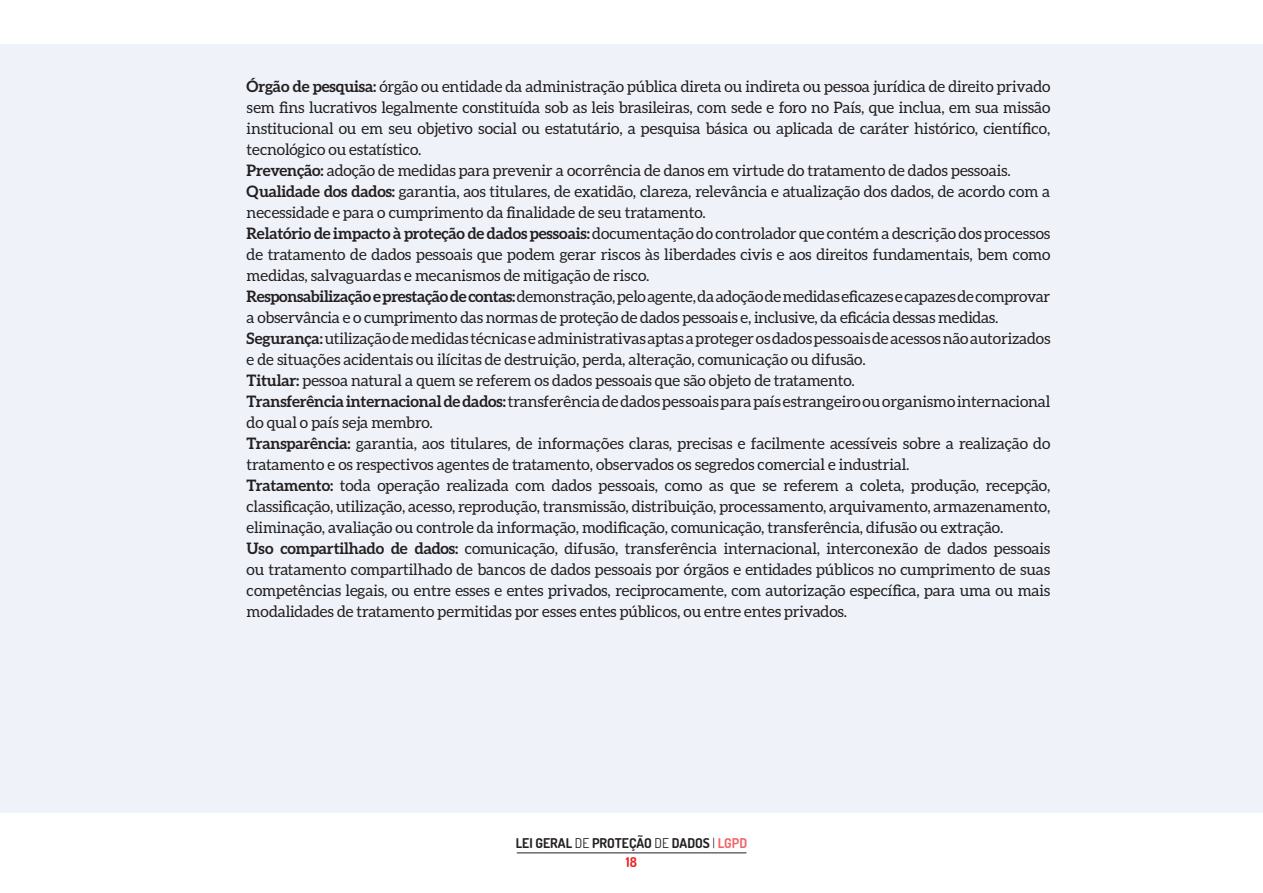
<style>
.page{position:relative;width:1263px;height:893px;background:#fff}
.page>*{position:absolute;margin:0;border:0;box-sizing:border-box;transform-origin:0 0}
._01__Texto___PRINCIP{font:15.75px/21px "Aleo";letter-spacing:-.01em;color:#231f20}
.t1{font:700 13.5px "Dosis";color:#231f20}
.t2{font:700 13.5px "Dosis";color:#ee1d23}
.s1{font-weight:700}
.s2{font-weight:400}
.s3{font-weight:300}
.s4{color:#f1666a}
</style>
<div class="page">
<hr style="left:517px;top:853px;width:229px;height:1px;background:#231f20">
<div style="left:0;top:44px;width:1263px;height:768px;background:#eff2f9"></div>
<p class="_01__Texto___PRINCIP" style="left:247px;top:76px;width:805px;text-align:justify"><span class="s1">Órgão de pesquisa:</span> órgão ou entidade da administração pública direta ou indireta ou pessoa jurídica de direito privado sem fins lucrativos legalmente constituída sob as leis brasileiras, com sede e foro no País, que inclua, em sua missão institucional ou em seu objetivo social ou estatutário, a pesquisa básica ou aplicada de caráter histórico, científico, tecnológico ou estatístico.</p>
<p class="_01__Texto___PRINCIP" style="left:247px;top:160px;width:765px"><span class="s1">Prevenção:</span> adoção de medidas para prevenir a ocorrência de danos em virtude do tratamento de dados pessoais.</p>
<p class="_01__Texto___PRINCIP" style="left:247px;top:181px;width:805px"><span class="s1">Qualidade dos dados:</span> garantia, aos titulares, de exatidão, clareza, relevância e atualização dos dados, de acordo com a necessidade e para o cumprimento da finalidade de seu tratamento.</p>
<p class="_01__Texto___PRINCIP" style="left:247px;top:223px;width:805px;text-align:justify"><span class="s1">Relatório de impacto à proteção de dados pessoais:</span> documentação do controlador que contém a descrição dos processos de tratamento de dados pessoais que podem gerar riscos às liberdades civis e aos direitos fundamentais, bem como medidas, salvaguardas e mecanismos de mitigação de risco.</p>
<p class="_01__Texto___PRINCIP" style="left:247px;top:286px;width:805px"><span class="s1">Responsabilização e prestação de contas:</span> demonstração, pelo agente, da adoção de medidas eficazes e capazes de comprovar a observância e o cumprimento das normas de proteção de dados pessoais e, inclusive, da eficácia dessas medidas.</p>
<p class="_01__Texto___PRINCIP" style="left:247px;top:328px;width:805px"><span class="s1">Segurança:</span> utilização de medidas técnicas e administrativas aptas a proteger os dados pessoais de acessos não autorizados e de situações acidentais ou ilícitas de destruição, perda, alteração, comunicação ou difusão.</p>
<p class="_01__Texto___PRINCIP" style="left:247px;top:370px;width:610px"><span class="s1">Titular:</span> pessoa natural a quem se referem os dados pessoais que são objeto de tratamento.</p>
<p class="_01__Texto___PRINCIP" style="left:247px;top:391px;width:805px"><span class="s1">Transferência internacional de dados:</span> transferência de dados pessoais para país estrangeiro ou organismo internacional do qual o país seja membro.</p>
<p class="_01__Texto___PRINCIP" style="left:247px;top:433px;width:805px"><span class="s1">Transparência:</span> garantia, aos titulares, de informações claras, precisas e facilmente acessíveis sobre a realização do tratamento e os respectivos agentes de tratamento, observados os segredos comercial e industrial.</p>
<p class="_01__Texto___PRINCIP" style="left:247px;top:475px;width:805px;text-align:justify"><span class="s1">Tratamento:</span> toda operação realizada com dados pessoais, como as que se referem a coleta, produção, recepção, classificação, utilização, acesso, reprodução, transmissão, distribuição, processamento, arquivamento, armazenamento, eliminação, avaliação ou controle da informação, modificação, comunicação, transferência, difusão ou extração.</p>
<p class="_01__Texto___PRINCIP" style="left:247px;top:538px;width:805px;text-align:justify"><span class="s1">Uso compartilhado de dados:</span> comunicação, difusão, transferência internacional, interconexão de dados pessoais ou tratamento compartilhado de bancos de dados pessoais por órgãos e entidades públicos no cumprimento de suas competências legais, ou entre esses e entes privados, reciprocamente, com autorização específica, para uma ou mais modalidades de tratamento permitidas por esses entes públicos, ou entre entes privados.</p>
<p class="t1" style="left:516px;top:835px;width:233px">LEI GERAL <span class="s2">DE</span> PROTEÇÃO <span class="s2">DE</span> DADOS <span class="s3">|</span> <span class="s4">LGPD</span></p>
<p class="t2" style="left:626px;top:853px;width:13px">18</p>
</div>
